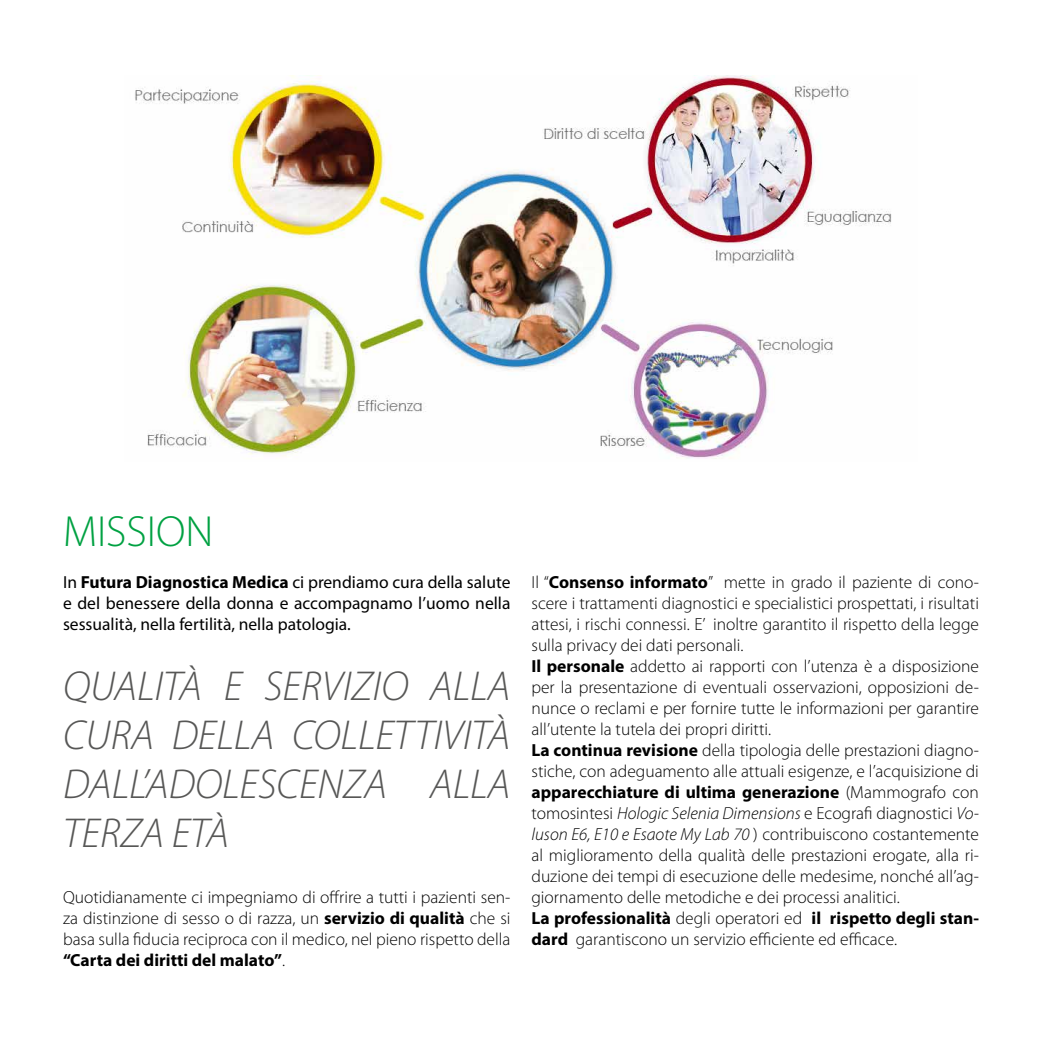
<style>
.page{position:relative;width:1042px;height:1042px;background:#fff}
.page>*{position:absolute;margin:0;border:0;box-sizing:border-box;transform-origin:0 0}
.t1{font:300 43.75px "Myriad Pro";color:#00a142}
.t2{font:italic 300 42px/49px "Myriad Pro";color:#575756;text-align:justify}
.t3{font:300 17.5px/21px "Myriad Pro";color:#000;text-align:justify}
.t4{font:17.5px/21px "Myriad Pro";color:#000;text-align:justify}
.s1{font-weight:700}
.s2{font-style:italic}
</style>
<div class="page">
<img style="left:135px;top:75px;width:757px;height:384px">
<h1 class="t1" style="left:63px;top:505px;width:152px">MISSION</h1>
<p class="t4" style="left:63px;top:571px;width:449px">In <span class="s1">Futura Diagnostica Medica</span> ci prendiamo cura della salute e del benessere della donna e accompagnamo l’uomo nella sessualità, nella fertilità, nella patologia.</p>
<h2 class="t2" style="left:63px;top:661px;width:449px">QUALITÀ E SERVIZIO ALLA CURA DELLA COLLETTIVITÀ DALL’ADOLESCENZA ALLA TERZA ETÀ</h2>
<p class="t3" style="left:63px;top:887px;width:449px">Quotidianamente ci impegniamo di offrire a tutti i pazienti sen&shy;za distinzione di sesso o di razza, un <span class="s1">servizio di qualità</span> che si basa sulla fiducia reciproca con il medico, nel pieno rispetto della <span class="s1">“Carta dei diritti del malato”</span>.</p>
<p class="t3" style="left:531px;top:572px;width:449px;text-align:left">Il “<span class="s1">Consenso informato</span>” mette in grado il paziente di cono&shy;scere i trattamenti diagnostici e specialistici prospettati, i risultati attesi, i rischi connessi. E’ inoltre garantito il rispetto della legge sulla privacy dei dati personali.<br><span class="s1">Il personale</span> addetto ai rapporti con l’utenza è a disposizione per la presentazione di eventuali osservazioni, opposizioni de&shy;nunce o reclami e per fornire tutte le informazioni per garantire all’utente la tutela dei propri diritti.<br><span class="s1">La continua revisione</span> della tipologia delle prestazioni diagno&shy;stiche, con adeguamento alle attuali esigenze, e l’acquisizione di <span class="s1">apparecchiature di ultima generazione</span> (Mammografo con tomosintesi <span class="s2">Hologic Selenia Dimensions</span> e Ecografi diagnostici <span class="s2">Vo&shy;luson E6, E10 e Esaote My Lab 70</span> ) contribuiscono costantemente al miglioramento della qualità delle prestazioni erogate, alla ri&shy;duzione dei tempi di esecuzione delle medesime, nonché all’ag&shy;giornamento delle metodiche e dei processi analitici.<br><span class="s1">La professionalità</span> degli operatori ed <span class="s1">il rispetto degli stan&shy;dard</span> garantiscono un servizio efficiente ed efficace.</p>
</div>
